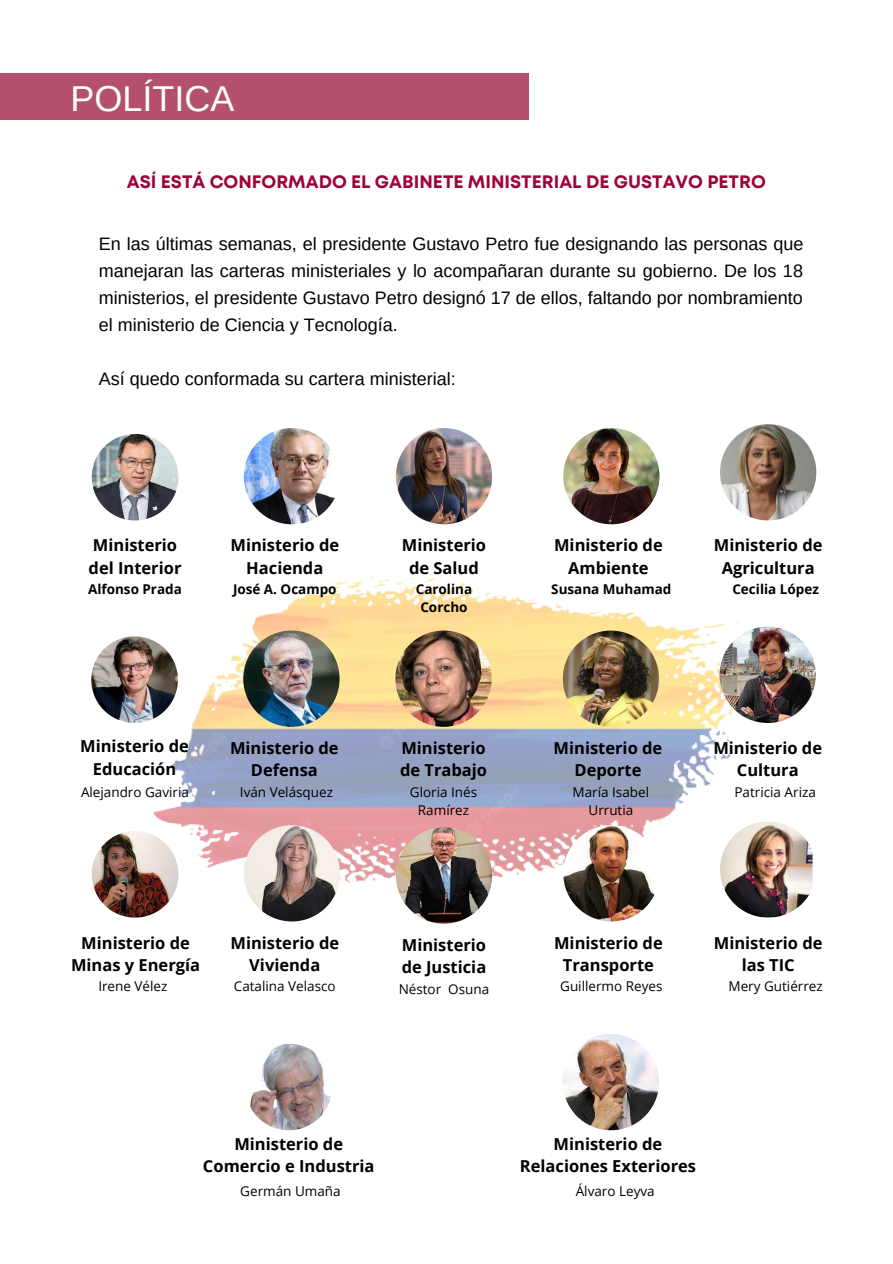
<style>
.page{position:relative;width:893px;height:1264px;background:#fff}
.page>*{position:absolute;margin:0;border:0;box-sizing:border-box;transform-origin:0 0}
.t1{font:36px "Arimo";color:#fff}
.t2{font:18px/27px "Arimo";color:#000;text-align:justify}
.t3{font:700 18px "Mont";color:#a00235}
.t4{font:700 16.5px/22.5px "Open Sans";color:#000;text-align:center}
.t5{font:13.5px/18px "Open Sans";color:#000;text-align:center}
.t6{font:700 13.5px/18px "Open Sans";color:#000;text-align:center}
</style>
<div class="page">
<img style="left:91px;top:492px;width:716px;height:432px">
<img style="left:92px;top:434px;width:86px;height:86px;border-radius:50%">
<img style="left:244px;top:428px;width:96px;height:96px;border-radius:50%">
<img style="left:396px;top:428px;width:96px;height:96px;border-radius:50%">
<img style="left:563px;top:428px;width:96px;height:96px;border-radius:50%">
<img style="left:720px;top:424px;width:96px;height:96px;border-radius:50%">
<img style="left:91px;top:636px;width:87px;height:87px;border-radius:50%">
<img style="left:243px;top:630px;width:96px;height:96px;border-radius:50%">
<img style="left:395px;top:630px;width:96px;height:96px;border-radius:50%">
<img style="left:562px;top:630px;width:97px;height:96px;border-radius:50%">
<img style="left:719px;top:626px;width:96px;height:97px;border-radius:50%">
<img style="left:92px;top:831px;width:86px;height:86px;border-radius:50%">
<img style="left:244px;top:825px;width:96px;height:96px;border-radius:50%">
<img style="left:396px;top:827px;width:96px;height:96px;border-radius:50%">
<img style="left:563px;top:825px;width:96px;height:96px;border-radius:50%">
<img style="left:720px;top:821px;width:96px;height:96px;border-radius:50%">
<img style="left:245px;top:1043px;width:87px;height:87px;border-radius:50%">
<img style="left:562px;top:1033px;width:97px;height:97px;border-radius:50%">
<div style="left:0;top:73px;width:529px;height:46px;background:#b4506b"></div>
<h1 class="t1" style="left:71px;top:78px;width:165px">POLÍTICA</h1>
<p class="t3" style="left:127px;top:175px;width:640px">ASÍ ESTÁ CONFORMADO EL GABINETE MINISTERIAL DE GUSTAVO PETRO</p>
<p class="t2" style="left:99px;top:230px;width:706px">En las últimas semanas, el presidente Gustavo Petro fue designando las personas que manejaran las carteras ministeriales y lo acompañaran durante su gobierno. De los 18 ministerios, el presidente Gustavo Petro designó 17 de ellos, faltando por nombramiento el ministerio de Ciencia y Tecnología.</p>
<p class="t2" style="left:99px;top:365px;width:358px">Así quedo conformada su cartera ministerial:</p>
<p class="t4" style="left:89px;top:533px;width:94px;text-align:left">Ministerio del Interior</p>
<p class="t4" style="left:230px;top:533px;width:110px">Ministerio de<br>Hacienda</p>
<p class="t4" style="left:402px;top:533px;width:86px">Ministerio de Salud</p>
<p class="t4" style="left:554px;top:533px;width:110px">Ministerio de<br>Ambiente</p>
<p class="t4" style="left:713px;top:533px;width:110px">Ministerio de<br>Agricultura</p>
<p class="t6" style="left:88px;top:580px;width:95px">Alfonso Prada</p>
<p class="t6" style="left:233px;top:580px;width:105px">José A. Ocampo</p>
<p class="t6" style="left:416px;top:580px;width:58px">Carolina<br>Corcho</p>
<p class="t6" style="left:551px;top:580px;width:122px">Susana Muhamad</p>
<p class="t6" style="left:732px;top:580px;width:88px">Cecilia López</p>
<p class="t4" style="left:80px;top:734px;width:110px">Ministerio de<br>Educación</p>
<p class="t4" style="left:230px;top:736px;width:110px">Ministerio de<br>Defensa</p>
<p class="t4" style="left:400px;top:736px;width:89px;text-align:left">Ministerio de Trabajo</p>
<p class="t4" style="left:553px;top:736px;width:110px">Ministerio de<br>Deporte</p>
<p class="t4" style="left:713px;top:736px;width:110px">Ministerio de<br>Cultura</p>
<p class="t5" style="left:81px;top:782px;width:109px">Alejandro Gaviria</p>
<p class="t5" style="left:240px;top:782px;width:95px">Iván Velásquez</p>
<p class="t5" style="left:410px;top:782px;width:69px">Gloria Inés<br>Ramírez</p>
<p class="t5" style="left:572px;top:782px;width:78px">María Isabel<br>Urrutia</p>
<p class="t5" style="left:734px;top:782px;width:83px">Patricia Ariza</p>
<p class="t4" style="left:71px;top:930px;width:131px">Ministerio de<br>Minas y Energía</p>
<p class="t4" style="left:230px;top:930px;width:110px">Ministerio de<br>Vivienda</p>
<p class="t4" style="left:401px;top:933px;width:86px;text-align:left">Ministerio de Justicia</p>
<p class="t4" style="left:554px;top:930px;width:110px">Ministerio de<br>Transporte</p>
<p class="t4" style="left:713px;top:930px;width:110px">Ministerio de las TIC</p>
<p class="t5" style="left:98px;top:977px;width:71px">Irene Vélez</p>
<p class="t5" style="left:234px;top:977px;width:103px">Catalina Velasco</p>
<p class="t5" style="left:398px;top:979px;width:92px">Néstor Osuna</p>
<p class="t5" style="left:560px;top:977px;width:104px">Guillermo Reyes</p>
<p class="t5" style="left:728px;top:977px;width:96px">Mery Gutiérrez</p>
<p class="t4" style="left:203px;top:1132px;width:173px">Ministerio de<br>Comercio e Industria</p>
<p class="t4" style="left:520px;top:1132px;width:178px">Ministerio de<br>Relaciones Exteriores</p>
<p class="t5" style="left:240px;top:1181px;width:102px">Germán Umaña</p>
<p class="t5" style="left:575px;top:1181px;width:80px">Álvaro Leyva</p>
</div>
